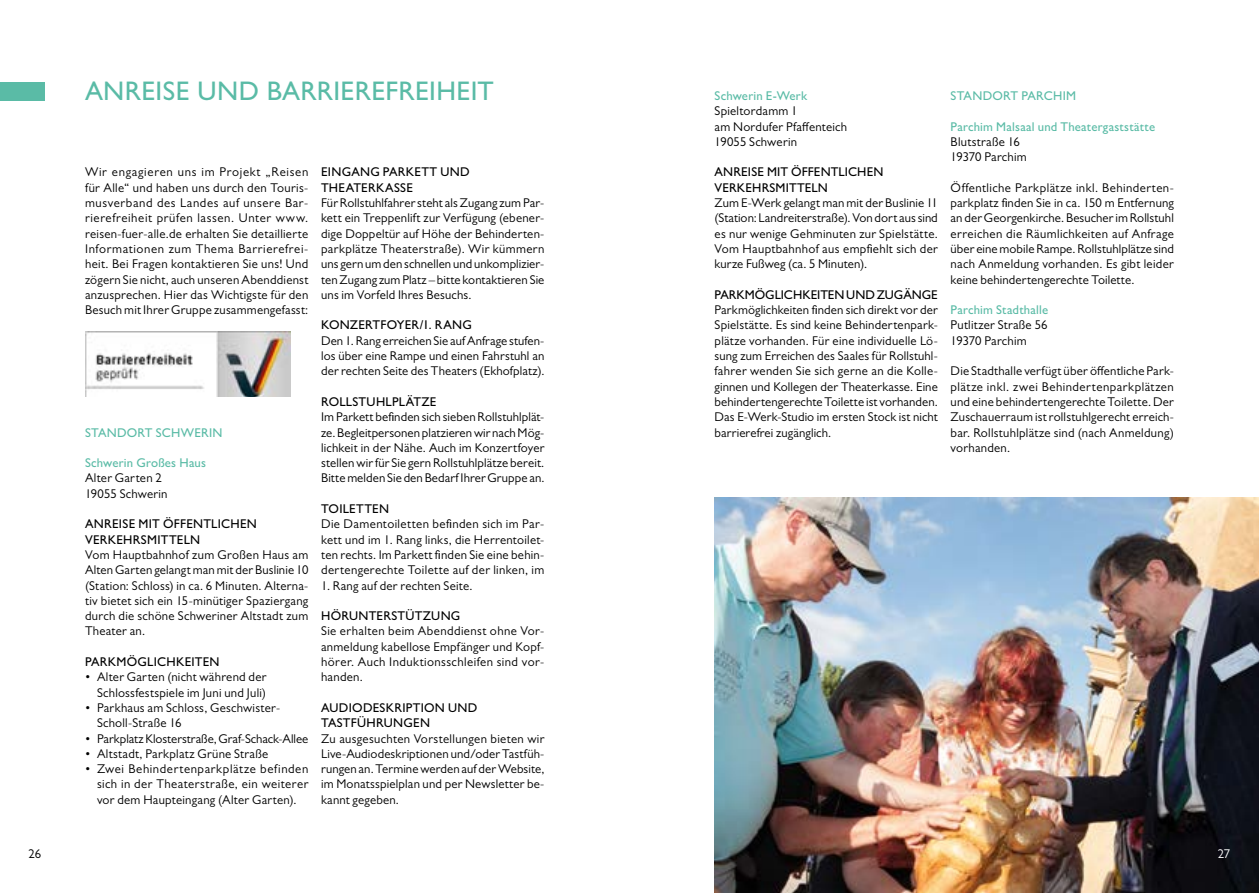
<style>
.page{position:relative;width:1259px;height:893px;background:#fff}
.page>*{position:absolute;margin:0;border:0;box-sizing:border-box;transform-origin:0 0}
.t1{font:500 27px "Gill Sans MT Std";letter-spacing:.01em;color:#5abba6}
.t2{font:12.75px/15.3px "Gill Sans MT Std";letter-spacing:.02em;color:#000;text-align:justify}
.t3{font:500 12.75px/15.3px "Gill Sans MT Std";letter-spacing:.015em;color:#000}
.t4{font:500 12.75px "Gill Sans MT Std";letter-spacing:.015em;color:#5abba6}
.t5{font:12.75px "Gill Sans MT Std";letter-spacing:-.005em;color:#000}
.t6{font:500 12.75px "Gill Sans MT Std";letter-spacing:-.005em;color:#000}
.t7{font:12.75px "Gill Sans MT Std";color:#fff}
</style>
<div class="page">
<img style="left:714px;top:498px;width:545px;height:395px">
<img style="left:85px;top:332px;width:206px;height:64px">
<div style="left:0;top:82px;width:44px;height:19px;background:#5abba6"></div>
<p class="t2" style="left:28px;top:846px;width:14px">26</p>
<h1 class="t1" style="left:85px;top:74px;width:410px">ANREISE UND BARRIEREFREIHEIT</h1>
<p class="t2" style="left:85px;top:164px;width:225px">Wir engagieren uns im Projekt „Reisen für Alle“ und haben uns durch den Touris&shy;musverband des Landes auf unsere Bar&shy;rierefreiheit prüfen lassen. Unter www. reisen-fuer-alle.de erhalten Sie detaillierte Informationen zum Thema Barrierefrei&shy;heit. Bei Fragen kontaktieren Sie uns! Und zögern Sie nicht, auch unseren Abenddienst anzusprechen. Hier das Wichtigste für den Besuch mit Ihrer Gruppe zusammengefasst:</p>
<p class="t4" style="left:85px;top:425px;width:139px">STANDORT SCHWERIN</p>
<p class="t4" style="left:85px;top:455px;width:122px">Schwerin Großes Haus</p>
<p class="t2" style="left:85px;top:470px;width:84px">Alter Garten 2<br>19055 Schwerin</p>
<p class="t3" style="left:85px;top:516px;width:173px">ANREISE MIT ÖFFENTLICHEN<br>VERKEHRSMITTELN</p>
<p class="t2" style="left:85px;top:547px;width:225px">Vom Hauptbahnhof zum Großen Haus am Alten Garten gelangt man mit der Buslinie 10 (Station: Schloss) in ca. 6 Minuten. Alterna&shy;tiv bietet sich ein 15-minütiger Spaziergang durch die schöne Schweriner Altstadt zum Theater an.</p>
<p class="t3" style="left:85px;top:654px;width:136px">PARKMÖGLICHKEITEN</p>
<p class="t2" style="left:85px;top:669px;width:183px;text-align:right">• Alter Garten (nicht während der<br>Schlossfestspiele im Juni und Juli)</p>
<p class="t2" style="left:97px;top:700px;width:185px;text-indent:-12px">• Parkhaus am Schloss, Geschwister-<br>Scholl-Straße 16</p>
<p class="t5" style="left:85px;top:731px;width:225px">• Parkplatz Klosterstraße, Graf-Schack-Allee</p>
<p class="t2" style="left:85px;top:746px;width:185px">• Altstadt, Parkplatz Grüne Straße</p>
<p class="t2" style="left:97px;top:761px;width:213px;text-indent:-12px">• Zwei Behindertenparkplätze befinden sich in der Theaterstraße, ein weiterer vor dem Haupteingang (Alter Garten).</p>
<p class="t3" style="left:321px;top:164px;width:150px">EINGANG PARKETT UND<br>THEATERKASSE</p>
<p class="t2" style="left:321px;top:195px;width:225px">Für Rollstuhlfahrer steht als Zugang zum Par&shy;kett ein Treppenlift zur Verfügung (ebener&shy;dige Doppeltür auf Höhe der Behinderten&shy;parkplätze Theaterstraße). Wir kümmern uns gern um den schnellen und unkomplizier&shy;ten Zugang zum Platz – bitte kontaktieren Sie uns im Vorfeld Ihres Besuchs.</p>
<p class="t3" style="left:321px;top:317px;width:152px">KONZERTFOYER/1. RANG</p>
<p class="t2" style="left:321px;top:333px;width:225px">Den 1. Rang erreichen Sie auf Anfrage stufen&shy;los über eine Rampe und einen Fahrstuhl an der rechten Seite des Theaters (Ekhofplatz).</p>
<p class="t3" style="left:321px;top:394px;width:117px">ROLLSTUHLPLÄTZE</p>
<p class="t2" style="left:321px;top:409px;width:225px">Im Parkett befinden sich sieben Rollstuhlplät&shy;ze. Begleitpersonen platzieren wir nach Mög&shy;lichkeit in der Nähe. Auch im Konzertfoyer stellen wir für Sie gern Rollstuhlplätze bereit.<br>Bitte melden Sie den Bedarf Ihrer Gruppe an.</p>
<p class="t3" style="left:321px;top:501px;width:69px">TOILETTEN</p>
<p class="t2" style="left:321px;top:516px;width:225px">Die Damentoiletten befinden sich im Par&shy;kett und im 1. Rang links, die Herrentoilet&shy;ten rechts. Im Parkett finden Sie eine behin&shy;dertengerechte Toilette auf der linken, im</p>
<p class="t2" style="left:321px;top:578px;width:153px">1. Rang auf der rechten Seite.</p>
<p class="t3" style="left:321px;top:608px;width:141px">HÖRUNTERSTÜTZUNG</p>
<p class="t2" style="left:321px;top:623px;width:225px">Sie erhalten beim Abenddienst ohne Vor&shy;anmeldung kabellose Empfänger und Kopf&shy;hörer. Auch Induktionsschleifen sind vor&shy;handen.</p>
<p class="t3" style="left:321px;top:700px;width:158px">AUDIODESKRIPTION UND<br>TASTFÜHRUNGEN</p>
<p class="t2" style="left:321px;top:731px;width:225px">Zu ausgesuchten Vorstellungen bieten wir Live-Audiodeskriptionen und/oder Tastfüh&shy;rungen an. Termine werden auf der Website, im Monatsspielplan und per Newsletter be&shy;kannt gegeben.</p>
<p class="t4" style="left:714px;top:88px;width:94px">Schwerin E-Werk</p>
<p class="t2" style="left:714px;top:103px;width:134px;text-align:left">Spieltordamm 1<br>am Nordufer Pfaffenteich<br>19055 Schwerin</p>
<p class="t3" style="left:714px;top:164px;width:170px">ANREISE MIT ÖFFENTLICHEN<br>VERKEHRSMITTELN</p>
<p class="t2" style="left:714px;top:195px;width:225px">Zum E-Werk gelangt man mit der Buslinie 11 (Station: Landreiterstraße). Von dort aus sind es nur wenige Gehminuten zur Spielstätte.<br>Vom Hauptbahnhof aus empfiehlt sich der kurze Fußweg (ca. 5 Minuten).</p>
<p class="t6" style="left:714px;top:287px;width:225px">PARKMÖGLICHKEITEN UND ZUGÄNGE</p>
<p class="t2" style="left:714px;top:302px;width:225px">Parkmöglichkeiten finden sich direkt vor der Spielstätte. Es sind keine Behindertenpark&shy;plätze vorhanden. Für eine individuelle Lö&shy;sung zum Erreichen des Saales für Rollstuhl&shy;fahrer wenden Sie sich gerne an die Kolle&shy;ginnen und Kollegen der Theaterkasse. Eine behindertengerechte Toilette ist vorhanden.<br>Das E-Werk-Studio im ersten Stock ist nicht barrierefrei zugänglich.</p>
<p class="t4" style="left:950px;top:88px;width:127px">STANDORT PARCHIM</p>
<p class="t4" style="left:950px;top:119px;width:206px">Parchim Malsaal und Theatergaststätte</p>
<p class="t2" style="left:950px;top:134px;width:77px">Blutstraße 16<br>19370 Parchim</p>
<p class="t2" style="left:950px;top:180px;width:225px">Öffentliche Parkplätze inkl. Behinderten&shy;parkplatz finden Sie in ca. 150 m Entfernung an der Georgenkirche. Besucher im Rollstuhl erreichen die Räumlichkeiten auf Anfrage über eine mobile Rampe. Rollstuhlplätze sind nach Anmeldung vorhanden. Es gibt leider keine behindertengerechte Toilette.</p>
<p class="t4" style="left:950px;top:302px;width:99px">Parchim Stadthalle</p>
<p class="t2" style="left:950px;top:317px;width:98px">Putlitzer Straße 56<br>19370 Parchim</p>
<p class="t2" style="left:950px;top:363px;width:225px">Die Stadthalle verfügt über öffentliche Park&shy;plätze inkl. zwei Behindertenparkplätzen und eine behindertengerechte Toilette. Der Zuschauerraum ist rollstuhlgerecht erreich&shy;bar. Rollstuhlplätze sind (nach Anmeldung) vorhanden.</p>
<p class="t7" style="left:1217px;top:846px;width:14px">27</p>
</div>
